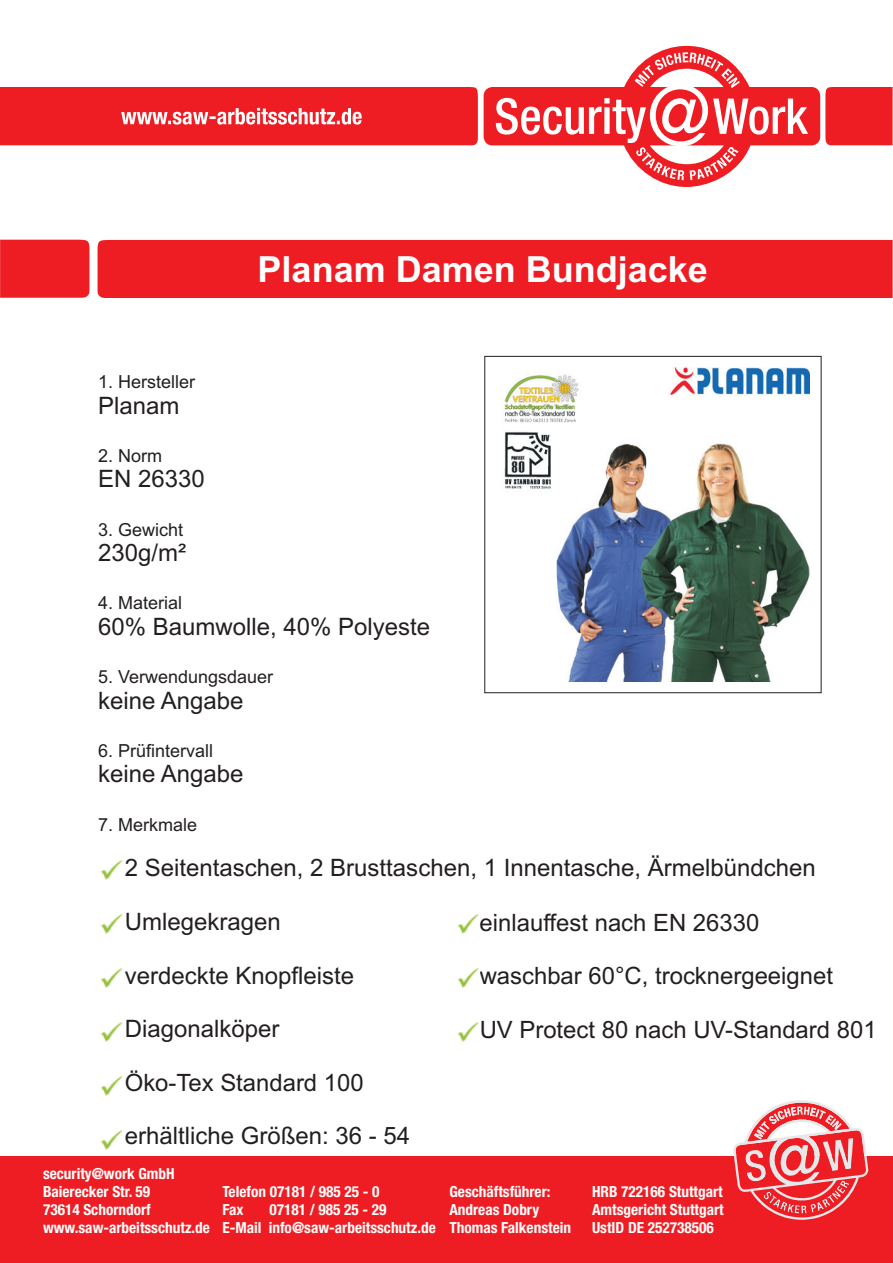
<style>
.page{position:relative;width:893px;height:1263px;background:#fff}
.page>*{position:absolute;margin:0;border:0;box-sizing:border-box;transform-origin:0 0}
.t1{font:700 36px "Arial";color:#fff}
.t2{font:24px "Arial";color:#231f20}
.t3{font:23.85px "Arial";color:#231f20}
.t4{font:18px "Arial";color:#231f20}
.t5{font:700 condensed 15.3px/18.1px "Helvetica Neue LT Std";color:#fff}
</style>
<div class="page">
<svg style="left:484px;top:46px;width:336px;height:141px"></svg>
<svg style="left:496px;top:52px;width:312px;height:128px"></svg>
<div style="left:825px;top:87px;width:68px;height:58px;background:#ee1d23"></div>
<svg style="left:0;top:87px;width:478px;height:58px;background:#ef2b30"></svg>
<div style="left:0;top:1157px;width:893px;height:106px;background:#ee1d23"></div>
<div style="left:98px;top:240px;width:795px;height:58px;background:#ee1d23"></div>
<div style="left:0;top:239px;width:89px;height:59px;background:#ee1d23"></div>
<div style="left:485px;top:356px;width:336px;height:337px;border:1px solid #231f20"></div>
<svg style="left:733px;top:1100px;width:135px;height:120px"></svg>
<img style="left:101px;top:860px;width:22px;height:20px">
<img style="left:101px;top:914px;width:22px;height:20px">
<img style="left:101px;top:968px;width:22px;height:20px">
<img style="left:101px;top:1022px;width:22px;height:20px">
<img style="left:101px;top:1076px;width:22px;height:20px">
<img style="left:101px;top:1130px;width:22px;height:20px">
<img style="left:458px;top:914px;width:21px;height:20px">
<img style="left:458px;top:968px;width:21px;height:20px">
<img style="left:458px;top:1022px;width:21px;height:20px">
<img style="left:504px;top:368px;width:306px;height:313px">
<h1 class="t1" style="left:258px;top:255px;width:452px">Planam Damen Bundjacke</h1>
<p class="t4" style="left:98px;top:375px;width:99px">1. Hersteller</p>
<h2 class="t2" style="left:98px;top:396px;width:83px">Planam</h2>
<p class="t4" style="left:98px;top:449px;width:66px">2. Norm</p>
<h2 class="t2" style="left:98px;top:470px;width:108px">EN 26330</h2>
<p class="t4" style="left:98px;top:522px;width:87px">3. Gewicht</p>
<h2 class="t2" style="left:98px;top:544px;width:90px">230g/m²</h2>
<p class="t4" style="left:98px;top:596px;width:86px">4. Material</p>
<h2 class="t2" style="left:98px;top:617px;width:334px">60% Baumwolle, 40% Polyeste</h2>
<p class="t4" style="left:98px;top:670px;width:177px">5. Verwendungsdauer</p>
<h2 class="t2" style="left:98px;top:691px;width:147px">keine Angabe</h2>
<p class="t4" style="left:98px;top:744px;width:117px">6. Prüfintervall</p>
<h2 class="t2" style="left:98px;top:765px;width:147px">keine Angabe</h2>
<p class="t4" style="left:98px;top:817px;width:101px">7. Merkmale</p>
<h2 class="t2" style="left:125px;top:859px;width:693px">2 Seitentaschen, 2 Brusttaschen, 1 Innentasche, Ärmelbündchen</h2>
<h2 class="t2" style="left:125px;top:912px;width:158px">Umlegekragen</h2>
<h2 class="t2" style="left:125px;top:966px;width:231px">verdeckte Knopfleiste</h2>
<h2 class="t2" style="left:125px;top:1020px;width:156px">Diagonalköper</h2>
<h3 class="t3" style="left:125px;top:1073px;width:240px">Öko-Tex Standard 100</h3>
<h2 class="t2" style="left:125px;top:1127px;width:287px">erhältliche Größen: 36 - 54</h2>
<h3 class="t3" style="left:480px;top:914px;width:281px">einlauffest nach EN 26330</h3>
<h3 class="t3" style="left:480px;top:967px;width:355px">waschbar 60°C, trocknergeeignet</h3>
<h3 class="t3" style="left:480px;top:1020px;width:398px">UV Protect 80 nach UV-Standard 801</h3>
<p class="t5" style="left:43px;top:1167px;width:168px">security@work GmbH<br>Baierecker Str. 59<br>73614 Schorndorf www.saw-arbeitsschutz.de</p>
<p class="t5" style="left:222px;top:1185px;width:159px">Telefon 07181 / 985 25 - 0<br>Fax</p>
<p class="t5" style="left:222px;top:1203px;width:215px;text-align:center">07181 / 985 25 - 29<br>E-Mail info@saw-arbeitsschutz.de</p>
<p class="t5" style="left:449px;top:1185px;width:123px">Geschäftsführer:<br>Andreas Dobry<br>Thomas Falkenstein</p>
<p class="t5" style="left:592px;top:1185px;width:133px;text-align:justify">HRB 722166 Stuttgart Amtsgericht Stuttgart UstID DE 252738506</p>
</div>
